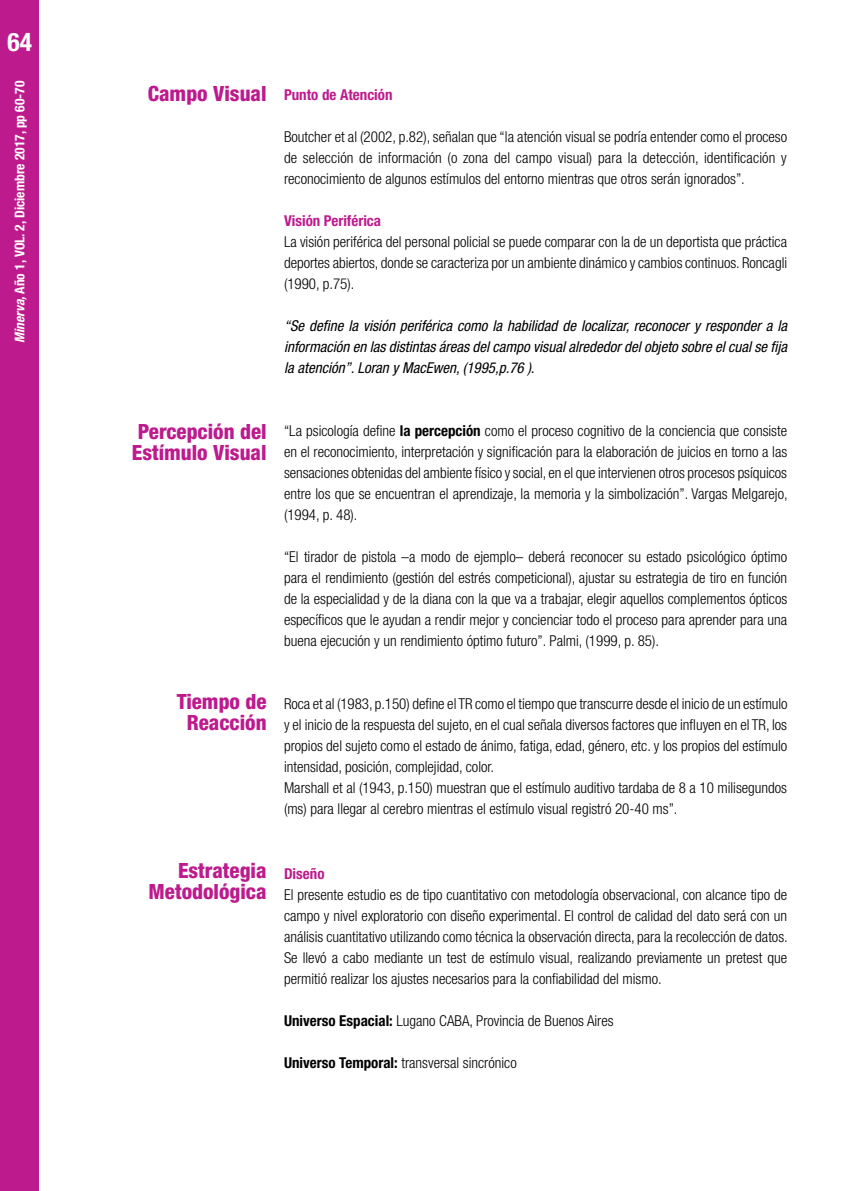
<style>
.page{position:relative;width:851px;height:1191px;background:#fff}
.page>*{position:absolute;margin:0;border:0;box-sizing:border-box;transform-origin:0 0}
.t1{font:700 condensed 25.5px "Helvetica Neue LT Std";color:#fff}
.t2{font:800 condensed 21px/21px "Helvetica Neue LT Std";color:#bd1a8d}
.t3{font:300 condensed 15px/21px "Helvetica Neue LT Std";color:#000;text-align:justify}
.t4{font:italic condensed 15px/21px "Helvetica Neue LT Std";color:#000;text-align:justify}
.t5{font:700 condensed 15px "Helvetica Neue LT Std";color:#bd1a8d}
.t6{font:700 condensed 13.5px "Helvetica Neue LT Std";color:#fff}
.s1{font-style:italic}
.s2{font-weight:700}
</style>
<div class="page">
<div style="left:0;top:0;width:38px;height:1191px;background:#bd1a8d"></div>
<h1 class="t1" style="left:7px;top:26px;width:26px">64</h1>
<p class="t6" style="left:12px;top:343px;width:264px;rotate:-90deg"><span class="s1">Minerva,</span> Año 1, VOL. 2, Diciembre 2017, pp 60-70</p>
<h2 class="t2" style="left:148px;top:83px;width:120px">Campo Visual</h2>
<p class="t5" style="left:284px;top:86px;width:110px">Punto de Atención</p>
<p class="t3" style="left:284px;top:126px;width:504px">Boutcher et al (2002, p.82), señalan que “la atención visual se podría entender como el proceso de selección de información (o zona del campo visual) para la detección, identificación y reconocimiento de algunos estímulos del entorno mientras que otros serán ignorados”.</p>
<p class="t5" style="left:284px;top:212px;width:99px">Visión Periférica</p>
<p class="t3" style="left:284px;top:231px;width:504px">La visión periférica del personal policial se puede comparar con la de un deportista que práctica deportes abiertos, donde se caracteriza por un ambiente dinámico y cambios continuos. Roncagli (1990, p.75).</p>
<p class="t4" style="left:284px;top:316px;width:504px">“Se define la visión periférica como la habilidad de localizar, reconocer y responder a la información en las distintas áreas del campo visual alrededor del objeto sobre el cual se fija la atención”. Loran y MacEwen, (1995,p.76 ).</p>
<h2 class="t2" style="left:132px;top:421px;width:136px">Percepción del<br>Estímulo Visual</h2>
<p class="t3" style="left:284px;top:420px;width:505px">“La psicología define <span class="s2">la percepción</span> como el proceso cognitivo de la conciencia que consiste en el reconocimiento, interpretación y significación para la elaboración de juicios en torno a las sensaciones obtenidas del ambiente físico y social, en el que intervienen otros procesos psíquicos entre los que se encuentran el aprendizaje, la memoria y la simbolización”. Vargas Melgarejo, (1994, p. 48).</p>
<p class="t3" style="left:284px;top:546px;width:504px">“El tirador de pistola –a modo de ejemplo– deberá reconocer su estado psicológico óptimo para el rendimiento (gestión del estrés competicional), ajustar su estrategia de tiro en función de la especialidad y de la diana con la que va a trabajar, elegir aquellos complementos ópticos específicos que le ayudan a rendir mejor y concienciar todo el proceso para aprender para una buena ejecución y un rendimiento óptimo futuro”. Palmi, (1999, p. 85).</p>
<h2 class="t2" style="left:177px;top:691px;width:91px;text-align:center">Tiempo de<br>Reacción</h2>
<p class="t3" style="left:284px;top:693px;width:505px;text-align:left">Roca et al (1983, p.150) define el TR como el tiempo que transcurre desde el inicio de un estímulo y el inicio de la respuesta del sujeto, en el cual señala diversos factores que influyen en el TR, los propios del sujeto como el estado de ánimo, fatiga, edad, género, etc. y los propios del estímulo intensidad, posición, complejidad, color.<br>Marshall et al (1943, p.150) muestran que el estímulo auditivo tardaba de 8 a 10 milisegundos (ms) para llegar al cerebro mientras el estímulo visual registró 20-40 ms”.</p>
<h2 class="t2" style="left:149px;top:860px;width:119px;text-align:right">Estrategia<br>Metodológica</h2>
<p class="t5" style="left:284px;top:864px;width:42px">Diseño</p>
<p class="t3" style="left:284px;top:883px;width:505px">El presente estudio es de tipo cuantitativo con metodología observacional, con alcance tipo de campo y nivel exploratorio con diseño experimental. El control de calidad del dato será con un análisis cuantitativo utilizando como técnica la observación directa, para la recolección de datos.<br>Se llevó a cabo mediante un test de estímulo visual, realizando previamente un pretest que permitió realizar los ajustes necesarios para la confiabilidad del mismo.</p>
<p class="t3" style="left:284px;top:1009px;width:331px"><span class="s2">Universo Espacial:</span> Lugano CABA, Provincia de Buenos Aires</p>
<p class="t3" style="left:284px;top:1051px;width:234px"><span class="s2">Universo Temporal:</span> transversal sincrónico</p>
</div>
